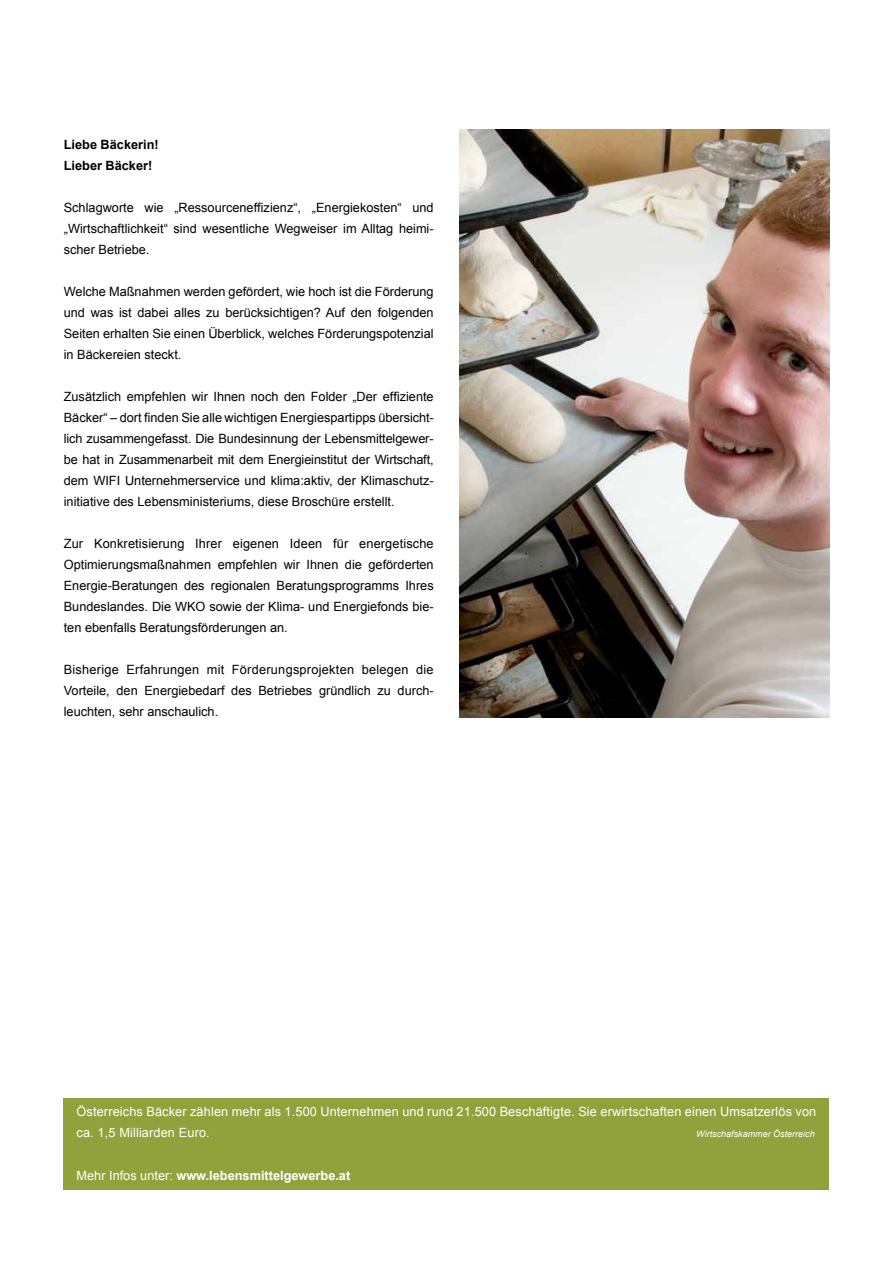
<style>
.page{position:relative;width:893px;height:1263px;background:#fff}
.page>*{position:absolute;margin:0;border:0;box-sizing:border-box;transform-origin:0 0}
.t1{font:12.75px/21px "Arial";color:#000;text-align:justify}
.t2{font:12.75px/21px "Arial";letter-spacing:.01em;color:#fff}
.t3{font:700 12.75px "Arial";color:#fff}
.t4{font:700 12.75px/21px "Arial";color:#000}
.t5{font:italic 9px "Arial";color:#fff}
.s1{font-weight:400}
</style>
<div class="page">
<img style="left:459px;top:130px;width:370px;height:587px">
<div style="left:64px;top:1098px;width:765px;height:91px;background:#91a23d"></div>
<p class="t4" style="left:64px;top:134px;width:96px">Liebe Bäckerin!<br>Lieber Bäcker!</p>
<p class="t1" style="left:64px;top:197px;width:371px">Schlagworte wie „Ressourceneffizienz“, „Energiekosten“ und „Wirtschaftlichkeit“ sind wesentliche Wegweiser im Alltag heimi&shy;scher Betriebe.</p>
<p class="t1" style="left:64px;top:281px;width:371px">Welche Maßnahmen werden gefördert, wie hoch ist die Förderung und was ist dabei alles zu berücksichtigen? Auf den folgenden Seiten erhalten Sie einen Überblick, welches Förderungspotenzial in Bäckereien steckt.</p>
<p class="t1" style="left:64px;top:386px;width:371px">Zusätzlich empfehlen wir Ihnen noch den Folder „Der effiziente Bäcker“ – dort finden Sie alle wichtigen Energiespartipps übersicht&shy;lich zusammengefasst. Die Bundesinnung der Lebensmittelgewer&shy;be hat in Zusammenarbeit mit dem Energieinstitut der Wirtschaft, dem WIFI Unternehmerservice und klima:aktiv, der Klimaschutz&shy;initiative des Lebensministeriums, diese Broschüre erstellt.</p>
<p class="t1" style="left:64px;top:533px;width:371px">Zur Konkretisierung Ihrer eigenen Ideen für energetische Optimierungsmaßnahmen empfehlen wir Ihnen die geförderten Energie-Beratungen des regionalen Beratungsprogramms Ihres Bundeslandes. Die WKO sowie der Klima- und Energiefonds bie&shy;ten ebenfalls Beratungsförderungen an.</p>
<p class="t1" style="left:64px;top:659px;width:371px">Bisherige Erfahrungen mit Förderungsprojekten belegen die Vorteile, den Energiebedarf des Betriebes gründlich zu durch&shy;leuchten, sehr anschaulich.</p>
<p class="t2" style="left:77px;top:1101px;width:741px">Österreichs Bäcker zählen mehr als 1.500 Unternehmen und rund 21.500 Beschäftigte. Sie erwirtschaften einen Umsatzerlös von ca. 1,5 Milliarden Euro.</p>
<p class="t5" style="left:696px;top:1128px;width:120px">Wirtschafskammer Österreich</p>
<p class="t3" style="left:77px;top:1167px;width:275px"><span class="s1">Mehr Infos unter:</span> www.lebensmittelgewerbe.at</p>
</div>
